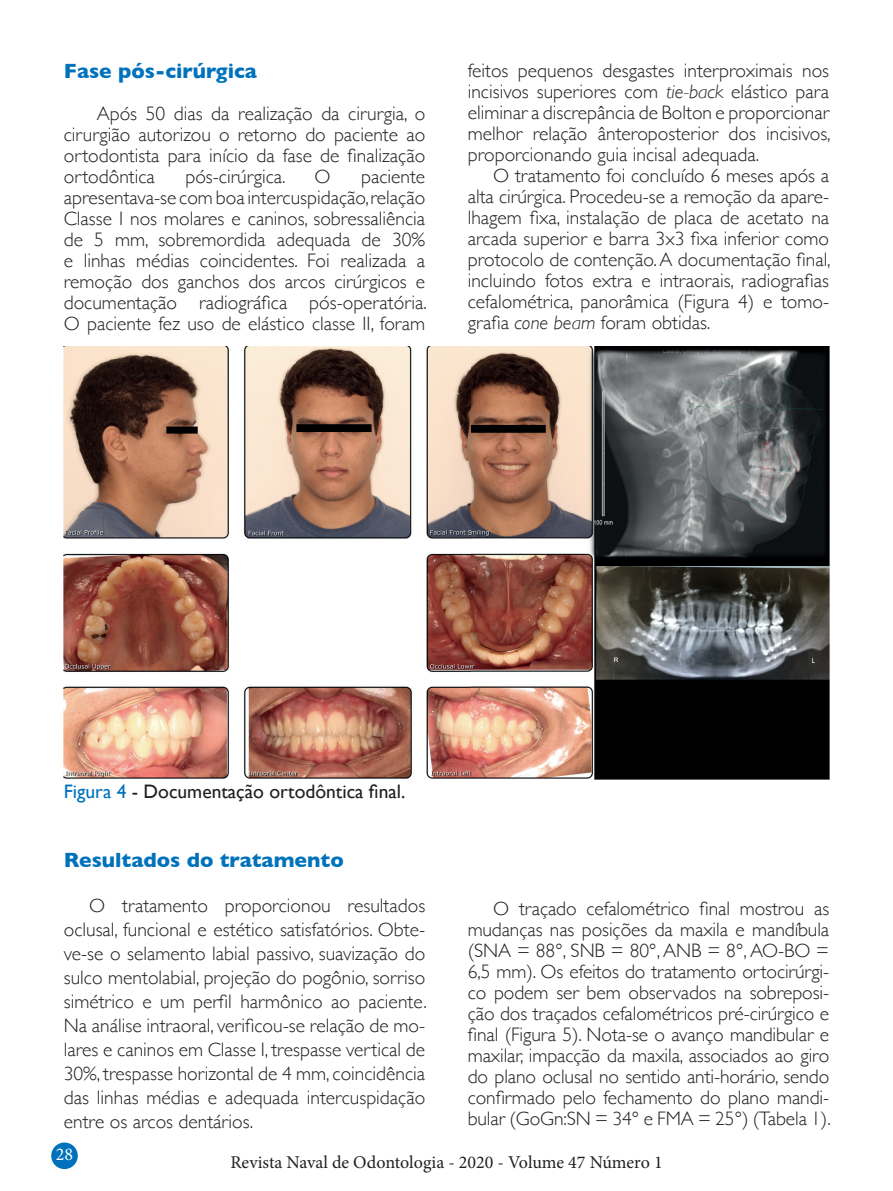
<style>
.page{position:relative;width:893px;height:1191px;background:#fff}
.page>*{position:absolute;margin:0;border:0;box-sizing:border-box;transform-origin:0 0}
.t1{font:700 21px "Gill Sans";color:#0072bc}
.t2{font:300 19.5px/21px "Gill Sans";color:#231f20;text-align:justify}
.t3{font:19.5px "Gill Sans";color:#231f20}
.t4{font:18px "Minion Pro";color:#231f20}
.t5{font:18px "Minion Pro";color:#fff}
.s1{font-style:italic}
.s2{color:#0072bc}
</style>
<div class="page">
<div style="left:51px;top:1142px;width:27px;height:27px;background:#0072bc;border-radius:50%"></div>
<img style="left:64px;top:347px;width:765px;height:432px">
<p class="t1" style="left:64px;top:54px;width:195px">Fase pós-cirúrgica</p>
<p class="t2" style="left:64px;top:102px;width:363px;text-indent:33px">Após 50 dias da realização da cirurgia, o cirurgião autorizou o retorno do paciente ao ortodontista para início da fase de finalização ortodôntica</p>
<p class="t2" style="left:185px;top:165px;width:102px">pós-cirúrgica.</p>
<p class="t2" style="left:315px;top:165px;width:18px">O</p>
<p class="t2" style="left:64px;top:165px;width:364px;text-indent:297px">paciente apresentava-se com boa intercuspidação, relação Classe I nos molares e caninos, sobressaliência de 5 mm, sobremordida adequada de 30% e linhas médias coincidentes. Foi realizada a remoção dos ganchos dos arcos cirúrgicos e documentação radiográfica pós-operatória.<br>O paciente fez uso de elástico classe II, foram</p>
<p class="t2" style="left:468px;top:59px;width:364px">feitos pequenos desgastes interproximais nos incisivos superiores com <span class="s1">tie-back</span> elástico para eliminar a discrepância de Bolton e proporcionar melhor relação ânteroposterior dos incisivos, proporcionando guia incisal adequada.</p>
<p class="t2" style="left:468px;top:164px;width:364px;text-indent:26px">O tratamento foi concluído 6 meses após a alta cirúrgica. Procedeu-se a remoção da apare&shy;lhagem fixa, instalação de placa de acetato na arcada superior e barra 3x3 fixa inferior como protocolo de contenção. A documentação final, incluindo fotos extra e intraorais, radiografias cefalométrica, panorâmica (Figura 4) e tomo&shy;grafia <span class="s1">cone beam</span> foram obtidas.</p>
<p class="t3" style="left:64px;top:780px;width:343px"><span class="s2">Figura 4</span> - Documentação ortodôntica final.</p>
<p class="t1" style="left:64px;top:843px;width:281px">Resultados do tratamento</p>
<p class="t2" style="left:64px;top:893px;width:364px;line-height:24px;text-indent:26px">O tratamento proporcionou resultados oclusal, funcional e estético satisfatórios. Obte&shy;ve-se o selamento labial passivo, suavização do sulco mentolabial, projeção do pogônio, sorriso simétrico e um perfil harmônico ao paciente.<br>Na análise intraoral, verificou-se relação de mo&shy;lares e caninos em Classe I, trespasse vertical de 30%, trespasse horizontal de 4 mm, coincidência das linhas médias e adequada intercuspidação entre os arcos dentários.</p>
<p class="t2" style="left:468px;top:897px;width:365px;text-indent:26px">O traçado cefalométrico final mostrou as mudanças nas posições da maxila e mandíbula (SNA = 88°, SNB = 80°, ANB = 8°, AO-BO = 6,5 mm). Os efeitos do tratamento ortocirúrgi&shy;co podem ser bem observados na sobreposi&shy;ção dos traçados cefalométricos pré-cirúrgico e final (Figura 5). Nota-se o avanço mandibular e maxilar, impacção da maxila, associados ao giro do plano oclusal no sentido anti-horário, sendo confirmado pelo fechamento do plano mandi&shy;bular (GoGn:SN = 34° e FMA = 25°) (Tabela 1).</p>
<p class="t5" style="left:56px;top:1142px;width:19px">28</p>
<p class="t4" style="left:230px;top:1150px;width:434px">Revista Naval de Odontologia - 2020 - Volume 47 Número 1</p>
</div>
